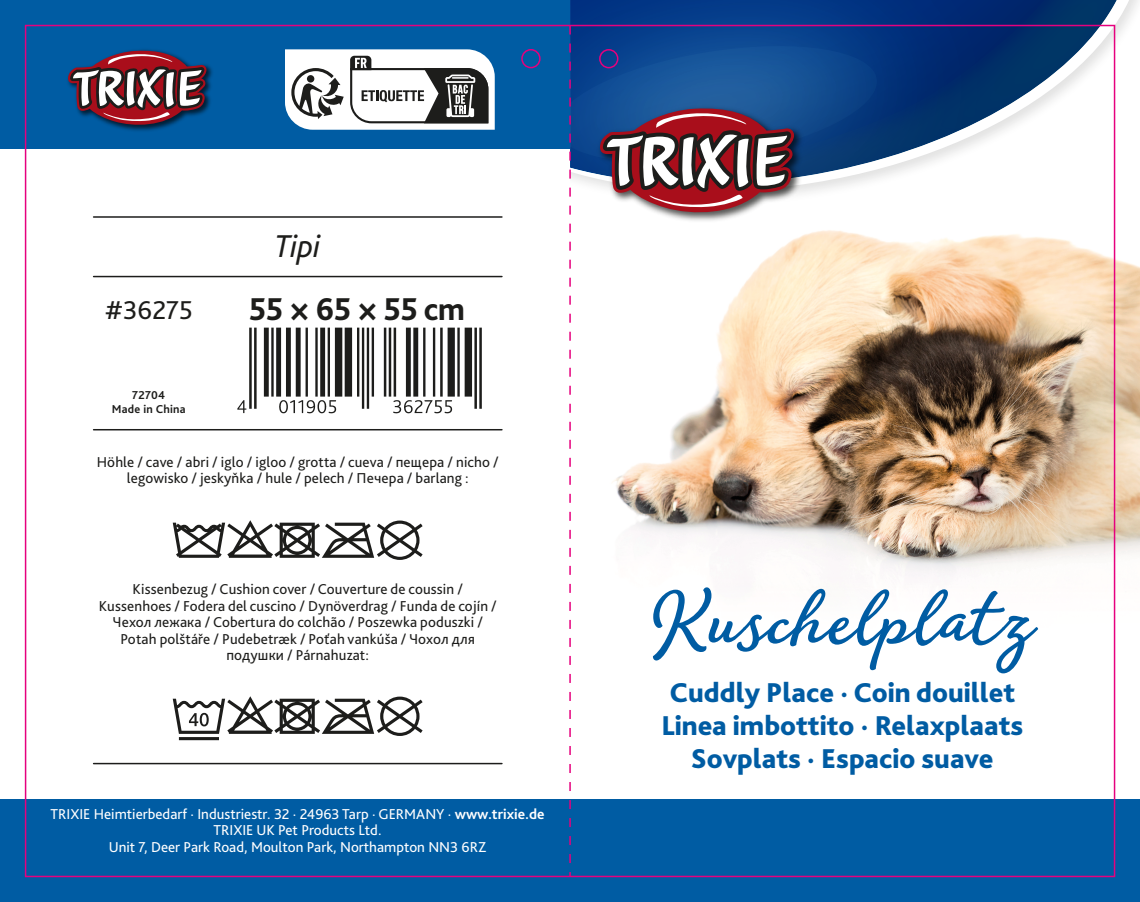
<style>
.page{position:relative;width:1140px;height:902px;background:#fff}
.page>*{position:absolute;margin:0;border:0;box-sizing:border-box;transform-origin:0 0}
.t1{font:600 84px "Amberly";color:#005ca3}
.t2{font:800 33px "Bliss Pro";color:#1d1d1b;scale:.96 1}
.t3{font:italic 33px "Bliss Pro";color:#1d1d1b;scale:.95 1}
.t4{font:800 28.5px/33px "Bliss Pro";color:#005ca3;text-align:center}
.t5{font:27px "Bliss Pro";color:#1d1d1b}
.t6{font:15px/16.5px "Bliss Pro";letter-spacing:.01em;color:#1d1d1b;text-align:center}
.t7{font:15px/16.5px "Bliss Pro";color:#fff;text-align:center}
.t8{font:700 12px "Bliss Pro";letter-spacing:.02em;color:#1d1d1b}
.s1{font-weight:700}
</style>
<div class="page">
<div style="left:0;top:799px;width:570px;height:102px;background:#005ca3"></div>
<div style="left:0;top:0;width:570px;height:149px;background:#005ca3"></div>
<img style="left:116px;top:49px;width:97px;height:82px">
<svg style="left:68px;top:50px;width:138px;height:77px"></svg>
<svg style="left:285px;top:49px;width:210px;height:81px;background:#bdc0c1"></svg>
<img style="left:876px;top:214px;width:264px;height:434px">
<svg style="left:576px;top:0;width:540px;height:190px"></svg>
<div style="left:570px;top:799px;width:570px;height:102px;background:#005ca3"></div>
<hr style="left:94px;top:276px;width:408px;height:1px;background:#1d1d1b">
<hr style="left:94px;top:216px;width:408px;height:2px;background:#1d1d1b">
<hr style="left:94px;top:429px;width:408px;height:1px;background:#1d1d1b">
<hr style="left:94px;top:762px;width:408px;height:2px;background:#1d1d1b">
<img style="left:237px;top:327px;width:245px;height:87px">
<div style="left:521px;top:49px;width:19px;height:19px;border:2px solid #e6007e;border-radius:50%"></div>
<svg style="left:569px;top:26px;width:307px;height:850px"></svg>
<h2 class="t3" style="left:275px;top:226px;width:49px">Tipi</h2>
<h3 class="t5" style="left:105px;top:293px;width:90px">#36275</h3>
<h2 class="t2" style="left:249px;top:288px;width:226px">55 × 65 × 55 cm</h2>
<p class="t8" style="left:132px;top:388px;width:34px">72704</p>
<p class="t8" style="left:112px;top:401px;width:75px">Made in China</p>
<p class="t6" style="left:97px;top:453px;width:403px">Höhle / cave / abri / iglo / igloo / grotta / cueva / пещера / nicho / legowisko / jeskyňka / hule / pelech / Печера / barlang :</p>
<p class="t6" style="left:99px;top:580px;width:399px">Kissenbezug / Cushion cover / Couverture de coussin / Kussenhoes / Fodera del cuscino / Dynöverdrag / Funda de cojín / Чехол лежака / Cobertura do colchão / Poszewka poduszki / Potah polštáře / Pudebetræk / Poťah vankúša / Чохол для подушки / Párnahuzat:</p>
<p class="t7" style="left:51px;top:805px;width:495px">TRIXIE Heimtierbedarf · Industriestr. 32 · 24963 Tarp · GERMANY · <span class="s1">www.trixie.de<br></span>TRIXIE UK Pet Products Ltd.<br>Unit 7, Deer Park Road, Moulton Park, Northampton NN3 6RZ</p>
<h1 class="t1" style="left:649px;top:566px;width:388px">Kuschelplatz</h1>
<h3 class="t4" style="left:661px;top:675px;width:363px">Cuddly Place · Coin douillet<br>Linea imbottito · Relaxplaats<br>Sovplats · Espacio suave</h3>
</div>
